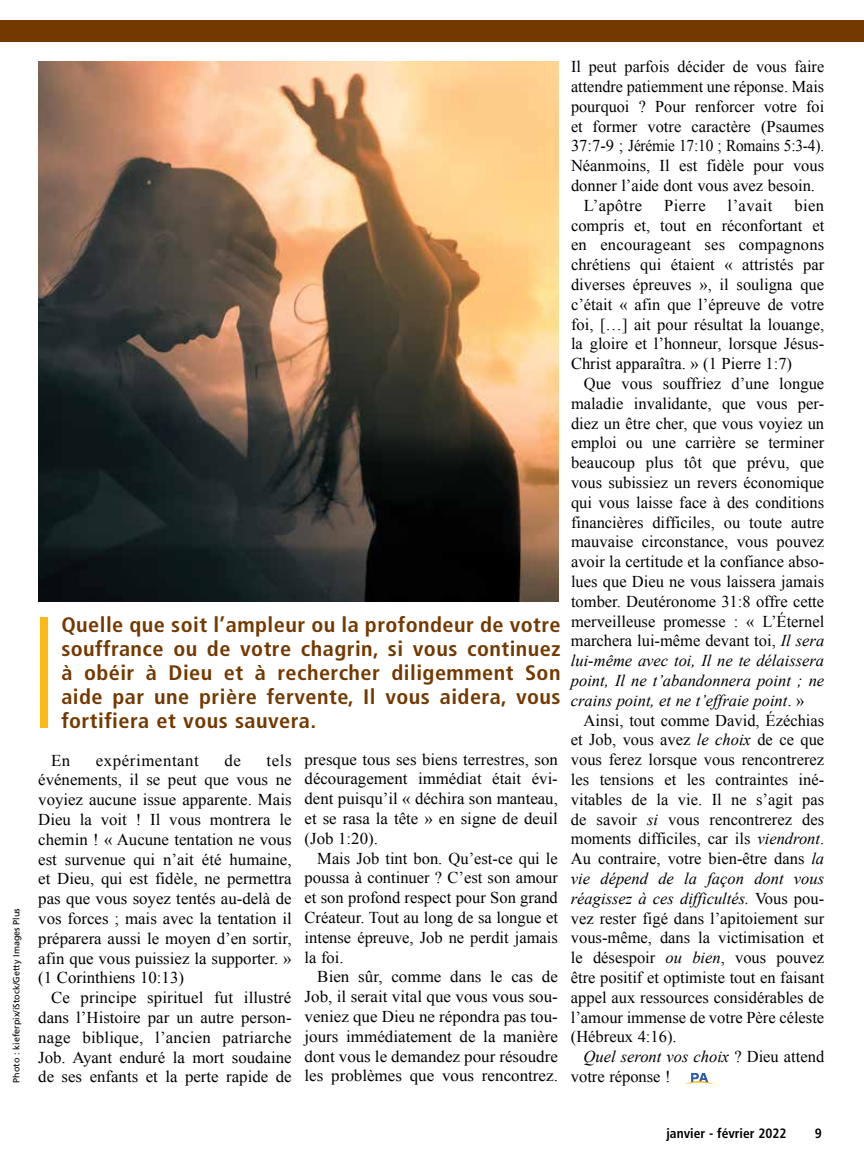
<style>
.page{position:relative;width:864px;height:1161px;background:#fff}
.page>*{position:absolute;margin:0;border:0;box-sizing:border-box;transform-origin:0 0}
.t1{font:700 condensed 21px/24px "Frutiger";letter-spacing:.02em;color:#733900;text-align:justify;scale:1.06 1}
.t2{font:16.5px/19.8px "Times New Roman";color:#000;text-align:justify}
.t3{font:16.5px "Times New Roman";letter-spacing:.035em;color:#000}
.t4{font:700 condensed 13.5px "Frutiger";color:#000}
.t5{font:9px "Frutiger";color:#000}
.s1{font-style:italic}
</style>
<div class="page">
<div style="left:0;top:21px;width:864px;height:21px;background:#733900"></div>
<img style="left:38px;top:62px;width:520px;height:540px">
<div style="left:40px;top:617px;width:8px;height:111px;background:#fdb913"></div>
<svg style="left:685px;top:1073px;width:28px;height:11px"></svg>
<p class="t5" style="left:11px;top:1083px;width:176px;rotate:-90deg">Photo : kieferpix/iStock/Getty Images Plus</p>
<p class="t1" style="left:61px;top:612px;width:473px">Quelle que soit l’ampleur ou la profondeur de votre souffrance ou de votre chagrin, si vous continuez à obéir à Dieu et à rechercher diligemment Son aide par une prière fervente, Il vous aidera, vous fortifiera et vous sauvera.</p>
<p class="t2" style="left:38px;top:750px;width:255px;text-indent:228px">tels événements, il se peut que vous ne voyiez aucune issue apparente. Mais Dieu la voit ! Il vous montrera le chemin ! « Aucune tentation ne vous est survenue qui n’ait été humaine, et Dieu, qui est fidèle, ne permettra pas que vous soyez tentés au-delà de vos forces ; mais avec la tentation il préparera aussi le moyen d’en sortir, afin que vous puissiez la supporter. » (1 Corinthiens 10:13)</p>
<p class="t2" style="left:38px;top:987px;width:255px;text-indent:13px">Ce principe spirituel fut illustré dans l’Histoire par un autre person&shy;nage biblique, l’ancien patriarche Job. Ayant enduré la mort soudaine de ses enfants et la perte rapide de</p>
<p class="t2" style="left:51px;top:750px;width:21px">En</p>
<p class="t3" style="left:96px;top:749px;width:105px">expérimentant</p>
<p class="t2" style="left:225px;top:750px;width:18px">de</p>
<p class="t2" style="left:305px;top:749px;width:255px">presque tous ses biens terrestres, son découragement immédiat était évi&shy;dent puisqu’il « déchira son manteau, et se rasa la tête » en signe de deuil (Job 1:20).</p>
<p class="t2" style="left:305px;top:848px;width:255px;text-indent:13px">Mais Job tint bon. Qu’est-ce qui le poussa à continuer ? C’est son amour et son profond respect pour Son grand Créateur. Tout au long de sa longue et intense épreuve, Job ne perdit jamais la foi.</p>
<p class="t2" style="left:305px;top:966px;width:255px;text-indent:13px">Bien sûr, comme dans le cas de Job, il serait vital que vous vous sou&shy;veniez que Dieu ne répondra pas tou&shy;jours immédiatement de la manière dont vous le demandez pour résoudre les problèmes que vous rencontrez.</p>
<p class="t2" style="left:571px;top:56px;width:255px">Il peut parfois décider de vous faire</p>
<p class="t2" style="left:571px;top:76px;width:255px">attendre patiemment une réponse. Mais</p>
<p class="t2" style="left:571px;top:96px;width:255px">pourquoi ? Pour renforcer votre foi</p>
<p class="t2" style="left:571px;top:116px;width:255px">et former votre caractère (Psaumes</p>
<p class="t2" style="left:571px;top:135px;width:255px">37:7-9 ; Jérémie 17:10 ; Romains 5:3-4).</p>
<p class="t2" style="left:571px;top:155px;width:255px">Néanmoins, Il est fidèle pour vous</p>
<p class="t2" style="left:571px;top:175px;width:246px">donner l’aide dont vous avez besoin.</p>
<p class="t2" style="left:584px;top:195px;width:60px">L’apôtre</p>
<p class="t2" style="left:664px;top:195px;width:43px">Pierre</p>
<p class="t2" style="left:728px;top:195px;width:46px">l’avait</p>
<p class="t2" style="left:571px;top:195px;width:255px;text-indent:223px">bien compris et, tout en réconfortant et en encourageant ses compagnons chrétiens qui étaient « attristés par diverses épreuves », il souligna que c’était « afin que l’épreuve de votre foi, […] ait pour résultat la louange, la gloire et l’honneur, lorsque Jésus-Christ apparaîtra. » (1 Pierre 1:7)</p>
<p class="t2" style="left:571px;top:373px;width:255px;text-indent:13px">Que vous souffriez d’une longue maladie invalidante, que vous per&shy;diez un être cher, que vous voyiez un emploi ou une carrière se terminer beaucoup plus tôt que prévu, que vous subissiez un revers économique qui vous laisse face à des conditions financières difficiles, ou toute autre mauvaise circonstance, vous pouvez avoir la certitude et la confiance abso&shy;lues que Dieu ne vous laissera jamais tomber. Deutéronome 31:8 offre cette merveilleuse promesse : « L’Éternel marchera lui-même devant toi, <span class="s1">Il sera lui-même avec toi, Il ne te délaissera point, Il ne t’abandonnera point ; ne crains point, et ne t’effraie point</span>. »</p>
<p class="t2" style="left:571px;top:710px;width:255px;text-indent:13px">Ainsi, tout comme David, Ézéchias et Job, vous avez <span class="s1">le choix</span> de ce que vous ferez lorsque vous rencontrerez les tensions et les contraintes iné&shy;vitables de la vie. Il ne s’agit pas de savoir <span class="s1">si</span> vous rencontrerez des moments difficiles, car ils <span class="s1">viendront</span>.<br>Au contraire, votre bien-être dans <span class="s1">la vie dépend de la façon dont vous réagissez à ces difficultés.</span> Vous pou&shy;vez rester figé dans l’apitoiement sur vous-même, dans la victimisation et le désespoir <span class="s1">ou bien</span>, vous pouvez être positif et optimiste tout en faisant appel aux ressources considérables de l’amour immense de votre Père céleste (Hébreux 4:16).</p>
<p class="t2" style="left:571px;top:1046px;width:255px;text-indent:13px"><span class="s1">Quel seront vos choix</span> ? Dieu attend votre réponse !</p>
<p class="t4" style="left:666px;top:1125px;width:122px">janvier - février 2022</p>
<p class="t4" style="left:815px;top:1125px;width:9px">9</p>
</div>
